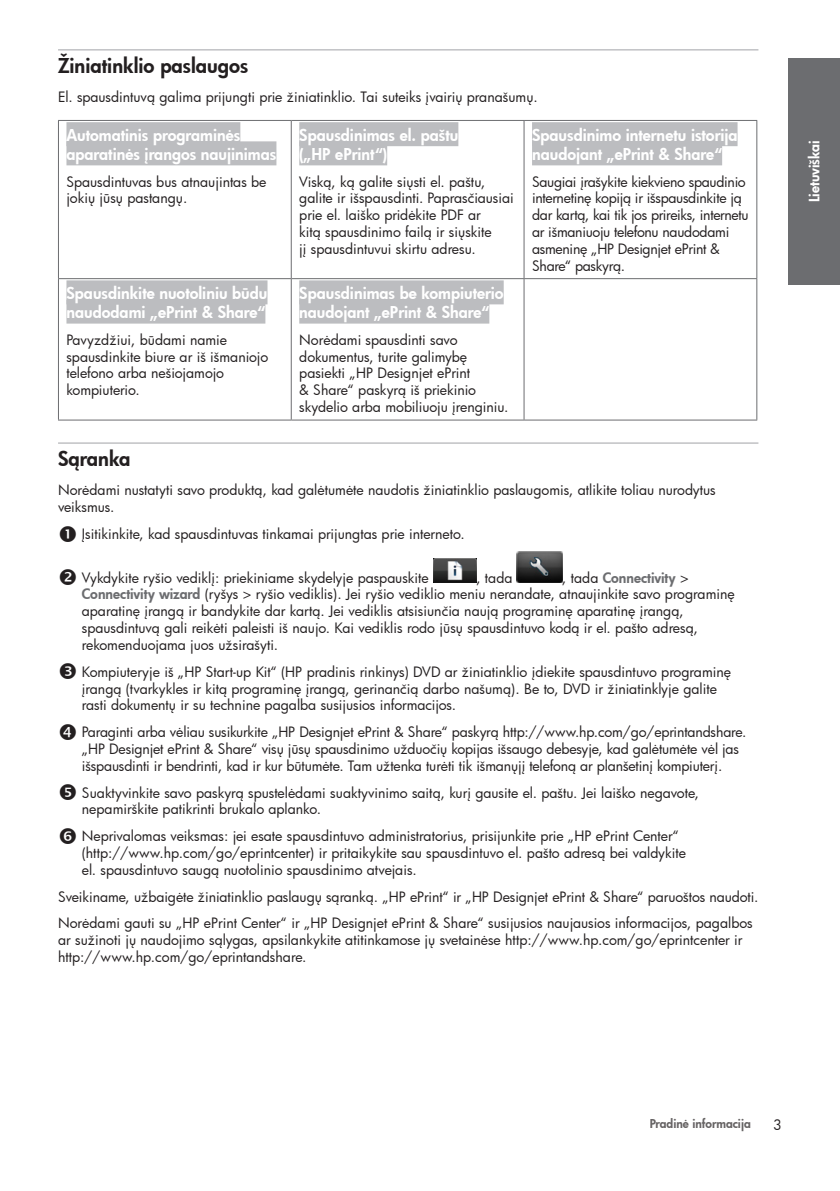
<style>
.page{position:relative;width:840px;height:1191px;background:#fff}
.page>*{position:absolute;margin:0;border:0;box-sizing:border-box;transform-origin:0 0}
.Heading_1{font:20px "Futura Hv";color:#231f20}
.Heading_2{font:16px "Futura Hv";color:#fff}
.Numbered_1{font:14px/16.8px "Futura Bk";letter-spacing:-.005em;color:#231f20}
.t1{font:14px "Futura Hv";color:#fff}
.t2{font:12px "Futura Hv";color:#231f20}
.s1{font-family:"Futura Hv";color:#6c6d70}
</style>
<div class="page">
<div style="left:788px;top:58px;width:51px;height:227px;background:#6c6d70"></div>
<hr style="left:58px;top:49px;width:700px;height:2px;background:#bcbdc0">
<hr style="left:58px;top:442px;width:700px;height:2px;background:#bcbdc0">
<hr style="left:58px;top:120px;width:233px;height:1px;background:#6c6d70">
<hr style="left:58px;top:121px;width:1px;height:157px;background:#6c6d70">
<hr style="left:291px;top:120px;width:232px;height:1px;background:#6c6d70">
<hr style="left:291px;top:121px;width:1px;height:157px;background:#6c6d70">
<hr style="left:523px;top:120px;width:233px;height:1px;background:#6c6d70">
<hr style="left:523px;top:121px;width:1px;height:157px;background:#6c6d70">
<hr style="left:756px;top:121px;width:1px;height:157px;background:#6c6d70">
<hr style="left:58px;top:278px;width:233px;height:1px;background:#6c6d70">
<hr style="left:58px;top:279px;width:1px;height:141px;background:#6c6d70">
<hr style="left:291px;top:278px;width:232px;height:1px;background:#6c6d70">
<hr style="left:291px;top:279px;width:1px;height:141px;background:#6c6d70">
<hr style="left:523px;top:278px;width:233px;height:1px;background:#6c6d70">
<hr style="left:523px;top:279px;width:1px;height:141px;background:#6c6d70">
<hr style="left:756px;top:279px;width:1px;height:141px;background:#6c6d70">
<hr style="left:58px;top:420px;width:233px;height:1px;background:#6c6d70">
<hr style="left:291px;top:420px;width:232px;height:1px;background:#6c6d70">
<hr style="left:523px;top:420px;width:233px;height:1px;background:#6c6d70">
<div style="left:66px;top:122px;width:174px;height:24px;background:#bcbdc0"></div>
<div style="left:66px;top:141px;width:210px;height:24px;background:#bcbdc0"></div>
<div style="left:299px;top:122px;width:159px;height:24px;background:#bcbdc0"></div>
<div style="left:299px;top:141px;width:88px;height:24px;background:#bcbdc0"></div>
<div style="left:531px;top:122px;width:206px;height:24px;background:#bcbdc0"></div>
<div style="left:531px;top:141px;width:190px;height:24px;background:#bcbdc0"></div>
<div style="left:66px;top:280px;width:201px;height:24px;background:#bcbdc0"></div>
<div style="left:66px;top:299px;width:199px;height:24px;background:#bcbdc0"></div>
<div style="left:299px;top:280px;width:204px;height:24px;background:#bcbdc0"></div>
<div style="left:299px;top:299px;width:190px;height:24px;background:#bcbdc0"></div>
<img style="left:433px;top:558px;width:43px;height:24px">
<img style="left:516px;top:552px;width:46px;height:30px">
<p class="Heading_1" style="left:58px;top:52px;width:192px">Žiniatinklio paslaugos</p>
<p class="Numbered_1" style="left:58px;top:88px;width:481px">El. spausdintuvą galima prijungti prie žiniatinklio. Tai suteiks įvairių pranašumų.</p>
<p class="Heading_2" style="left:66px;top:124px;width:175px">Automatinis programinės</p>
<p class="Heading_2" style="left:66px;top:143px;width:211px">aparatinės įrangos naujinimas</p>
<p class="Numbered_1" style="left:66px;top:173px;width:201px">Spausdintuvas bus atnaujintas be jokių jūsų pastangų.</p>
<p class="Heading_2" style="left:299px;top:124px;width:160px">Spausdinimas el. paštu</p>
<p class="Heading_2" style="left:299px;top:143px;width:89px">(„HP ePrint“)</p>
<p class="Numbered_1" style="left:299px;top:173px;width:216px">Viską, ką galite siųsti el. paštu, galite ir išspausdinti. Paprasčiausiai prie el. laiško pridėkite PDF ar<br>kitą spausdinimo failą ir siųskite<br>jį spausdintuvui skirtu adresu.</p>
<p class="Heading_2" style="left:531px;top:124px;width:207px">Spausdinimo internetu istorija</p>
<p class="Heading_2" style="left:531px;top:143px;width:191px">naudojant „ePrint &amp; Share“</p>
<p class="Numbered_1" style="left:531px;top:173px;width:218px">Saugiai įrašykite kiekvieno spaudinio internetinę kopiją ir išspausdinkite ją dar kartą, kai tik jos prireiks, internetu ar išmaniuoju telefonu naudodami asmeninę „HP Designjet ePrint &amp; Share“ paskyrą.</p>
<p class="Heading_2" style="left:66px;top:282px;width:202px">Spausdinkite nuotoliniu būdu</p>
<p class="Heading_2" style="left:66px;top:301px;width:200px">naudodami „ePrint &amp; Share“</p>
<p class="Numbered_1" style="left:66px;top:331px;width:203px">Pavyzdžiui, būdami namie spausdinkite biure ar iš išmaniojo telefono arba nešiojamojo kompiuterio.</p>
<p class="Heading_2" style="left:299px;top:282px;width:206px">Spausdinimas be kompiuterio</p>
<p class="Heading_2" style="left:299px;top:301px;width:191px">naudojant „ePrint &amp; Share“</p>
<p class="Numbered_1" style="left:299px;top:331px;width:211px">Norėdami spausdinti savo dokumentus, turite galimybę pasiekti „HP Designjet ePrint<br>&amp; Share“ paskyrą iš priekinio skydelio arba mobiliuoju įrenginiu.</p>
<p class="Heading_1" style="left:58px;top:445px;width:74px">Sąranka</p>
<p class="Numbered_1" style="left:58px;top:481px;width:659px">Norėdami nustatyti savo produktą, kad galėtumėte naudotis žiniatinklio paslaugomis, atlikite toliau nurodytus veiksmus.</p>
<p class="Numbered_1" style="left:82px;top:525px;width:384px">Įsitikinkite, kad spausdintuvas tinkamai prijungtas prie interneto.</p>
<p class="Numbered_1" style="left:82px;top:569px;width:348px">Vykdykite ryšio vediklį: priekiniame skydelyje paspauskite</p>
<p class="Numbered_1" style="left:476px;top:569px;width:38px">, tada</p>
<p class="Numbered_1" style="left:82px;top:569px;width:654px;text-indent:480px">, tada <span class="s1">Connectivity</span> &gt; <span class="s1">Connectivity wizard</span> (ryšys &gt; ryšio vediklis). Jei ryšio vediklio meniu nerandate, atnaujinkite savo programinę aparatinę įrangą ir bandykite dar kartą. Jei vediklis atsisiunčia naują programinę aparatinę įrangą, spausdintuvą gali reikėti paleisti iš naujo. Kai vediklis rodo jūsų spausdintuvo kodą ir el. pašto adresą, rekomenduojama juos užsirašyti.</p>
<p class="Numbered_1" style="left:82px;top:663px;width:650px">Kompiuteryje iš „HP Start-up Kit“ (HP pradinis rinkinys) DVD ar žiniatinklio įdiekite spausdintuvo programinę įrangą (tvarkykles ir kitą programinę įrangą, gerinančią darbo našumą). Be to, DVD ir žiniatinklyje galite rasti dokumentų ir su technine pagalba susijusios informacijos.</p>
<p class="Numbered_1" style="left:82px;top:723px;width:665px">Paraginti arba vėliau susikurkite „HP Designjet ePrint &amp; Share“ paskyrą http://www.hp.com/go/eprintandshare. „HP Designjet ePrint &amp; Share“ visų jūsų spausdinimo užduočių kopijas išsaugo debesyje, kad galėtumėte vėl jas išspausdinti ir bendrinti, kad ir kur būtumėte. Tam užtenka turėti tik išmanųjį telefoną ar planšetinį kompiuterį.</p>
<p class="Numbered_1" style="left:82px;top:783px;width:618px">Suaktyvinkite savo paskyrą spustelėdami suaktyvinimo saitą, kurį gausite el. paštu. Jei laiško negavote, nepamirškite patikrinti brukalo aplanko.</p>
<p class="Numbered_1" style="left:82px;top:827px;width:605px">Neprivalomas veiksmas: jei esate spausdintuvo administratorius, prisijunkite prie „HP ePrint Center“ (http://www.hp.com/go/eprintcenter) ir pritaikykite sau spausdintuvo el. pašto adresą bei valdykite el. spausdintuvo saugą nuotolinio spausdinimo atvejais.</p>
<p class="Numbered_1" style="left:58px;top:887px;width:701px">Sveikiname, užbaigėte žiniatinklio paslaugų sąranką. „HP ePrint“ ir „HP Designjet ePrint &amp; Share“ paruoštos naudoti.</p>
<p class="Numbered_1" style="left:58px;top:914px;width:695px">Norėdami gauti su „HP ePrint Center“ ir „HP Designjet ePrint &amp; Share“ susijusios naujausios informacijos, pagalbos ar sužinoti jų naudojimo sąlygas, apsilankykite atitinkamose jų svetainėse http://www.hp.com/go/eprintcenter ir http://www.hp.com/go/eprintandshare.</p>
<p class="t1" style="left:804px;top:202px;width:63px;rotate:-90deg">Lietuviškai</p>
<p class="t2" style="left:649px;top:1115px;width:103px">Pradinė informacija</p>
<p class="Numbered_1" style="left:772px;top:1115px;width:10px">3</p>
</div>
